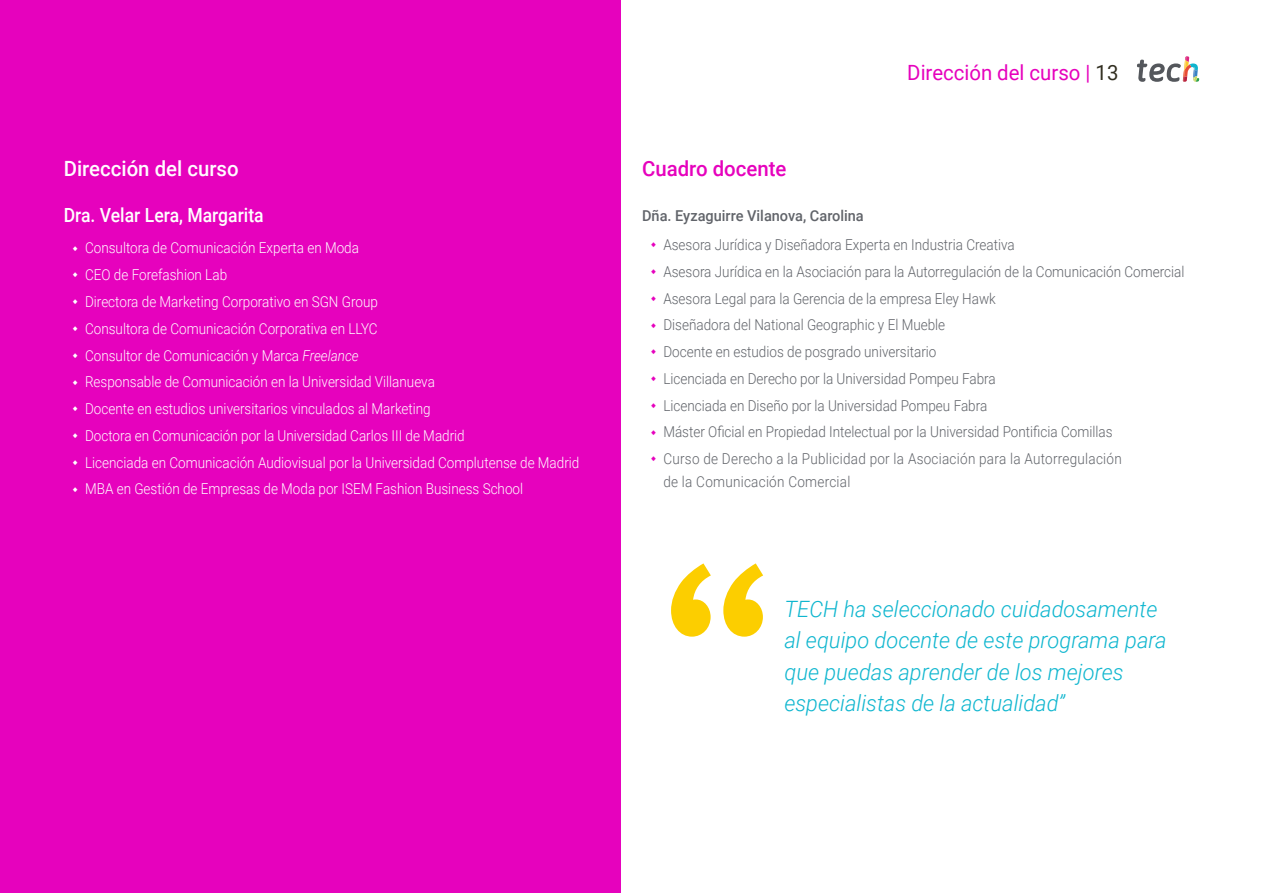
<style>
.page{position:relative;width:1263px;height:893px;background:#fff}
.page>*{position:absolute;margin:0;border:0;box-sizing:border-box;transform-origin:0 0}
.t1{font:italic 300 22.5px/31.5px "Roboto";color:#0fb6cf}
.t2{font:21px "Roboto";color:#e602bd}
.t3{font:500 21px "Roboto";color:#fffbff}
.t4{font:500 21px "Roboto";color:#e602bd}
.t5{font:500 19.5px "Roboto";color:#fff;scale:.9 1}
.t6{font:300 15px/26.7px "Roboto";color:#61646a;scale:.9 1}
.t7{font:300 15px/26.7px "Roboto";color:#fff;scale:.9 1}
.t8{font:500 15px "Roboto";color:#61646a}
.t9{font:300 15px "Roboto";letter-spacing:.02em;color:#61646a;scale:.9 1}
.s1{font-style:italic}
.s2{color:#312e20}
</style>
<div class="page">
<svg style="left:671px;top:563px;width:92px;height:74px"></svg>
<svg style="left:1137px;top:56px;width:62px;height:26px"></svg>
<div style="left:0;top:0;width:621px;height:893px;background:#e602bd"></div>
<h2 class="t3" style="left:64px;top:154px;width:176px">Dirección del curso</h2>
<h3 class="t5" style="left:64px;top:201px;width:224px">Dra. Velar Lera, Margarita</h3>
<p class="t7" style="left:85px;top:234px;width:551px">Consultora de Comunicación Experta en Moda<br>CEO de Forefashion Lab<br>Directora de Marketing Corporativo en SGN Group<br>Consultora de Comunicación Corporativa en LLYC<br>Consultor de Comunicación y Marca <span class="s1">Freelance<br></span>Responsable de Comunicación en la Universidad Villanueva<br>Docente en estudios universitarios vinculados al Marketing<br>Doctora en Comunicación por la Universidad Carlos III de Madrid<br>Licenciada en Comunicación Audiovisual por la Universidad Complutense de Madrid MBA en Gestión de Empresas de Moda por ISEM Fashion Business School</p>
<h2 class="t4" style="left:642px;top:154px;width:146px">Cuadro docente</h2>
<h2 class="t2" style="left:907px;top:57px;width:213px">Dirección del curso | <span class="s2">13</span></h2>
<p class="t8" style="left:642px;top:205px;width:223px">Dña. Eyzaguirre Vilanova, Carolina</p>
<p class="t6" style="left:663px;top:231px;width:580px">Asesora Jurídica y Diseñadora Experta en Industria Creativa<br>Asesora Jurídica en la Asociación para la Autorregulación de la Comunicación Comercial Asesora Legal para la Gerencia de la empresa Eley Hawk<br>Diseñadora del National Geographic y El Mueble<br>Docente en estudios de posgrado universitario<br>Licenciada en Derecho por la Universidad Pompeu Fabra<br>Licenciada en Diseño por la Universidad Pompeu Fabra<br>Máster Oficial en Propiedad Intelectual por la Universidad Pontificia Comillas<br>Curso de Derecho a la Publicidad por la Asociación para la Autorregulación</p>
<p class="t9" style="left:663px;top:471px;width:209px">de la Comunicación Comercial</p>
<h1 class="t1" style="left:784px;top:592px;width:384px">TECH ha seleccionado cuidadosamente al equipo docente de este programa para que puedas aprender de los mejores especialistas de la actualidad”</h1>
</div>
